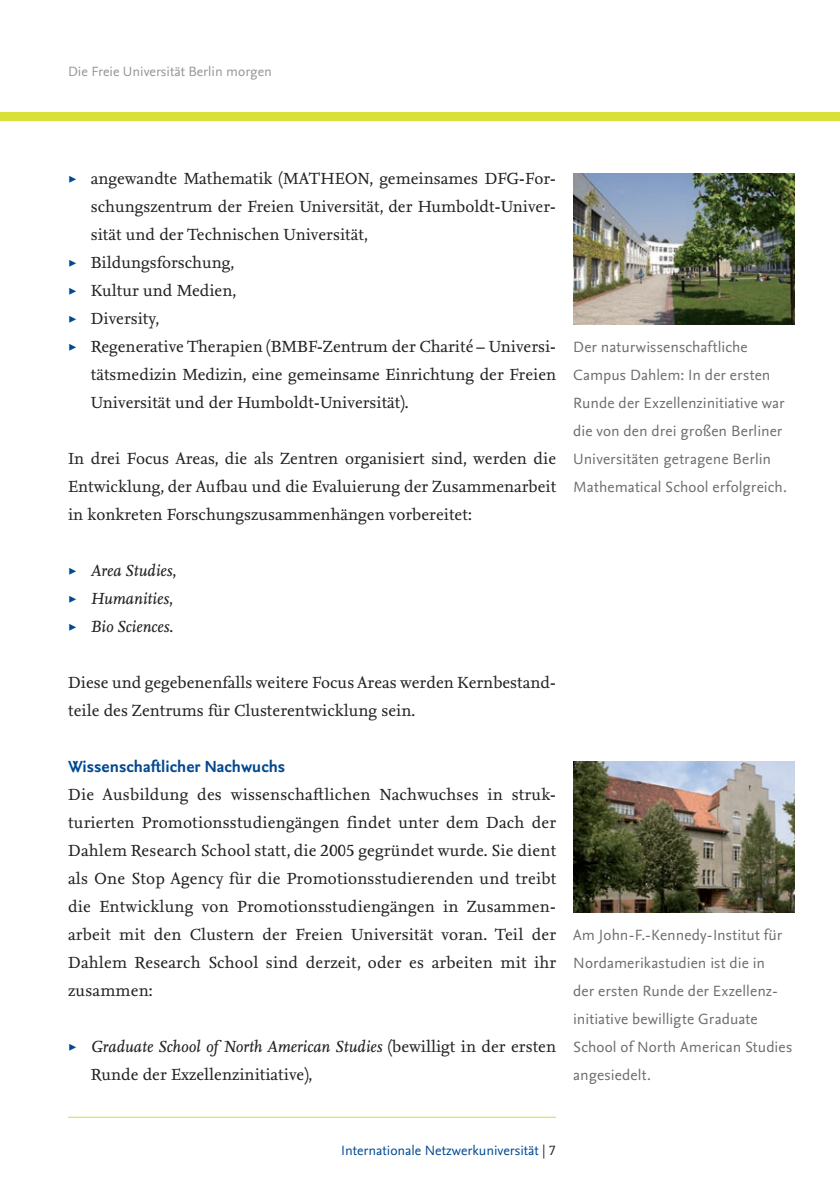
<style>
.page{position:relative;width:840px;height:1191px;background:#fff}
.page>*{position:absolute;margin:0;border:0;box-sizing:border-box;transform-origin:0 0}
.t1{font:16.8px/28px "Nexus Serif TF";color:#231f20;text-align:justify}
.t2{font:italic 16.8px "Nexus Serif TF";color:#231f20}
.t3{font:700 16.8px "Nexus Sans OT";color:#014890}
.t4{font:15.6px/28px "Nexus Sans OT";letter-spacing:.005em;color:#6c6d70}
.t5{font:14px "Nexus Sans OT";color:#014890}
.t6{font:14px "Nexus Sans OT";color:#939598}
.s1{color:#014890}
.s2{font-style:normal}
.s3{font-style:italic}
.s4{color:#231f20}
</style>
<div class="page">
<img style="left:573px;top:761px;width:221px;height:151px">
<img style="left:573px;top:173px;width:221px;height:151px">
<hr style="left:68px;top:1116px;width:488px;height:1px;background:#d8e039">
<div style="left:0;top:112px;width:839px;height:9px;background:#d8e039"></div>
<p class="t6" style="left:68px;top:63px;width:205px">Die Freie Universität Berlin morgen</p>
<p class="t1" style="left:91px;top:164px;width:466px;text-indent:-23px"><span class="s1">✓</span> angewandte Mathematik (MATHEON, gemeinsames DFG-For&shy;schungszentrum der Freien Universität, der Humboldt-Univer&shy;sität und der Technischen Universität,</p>
<p class="t1" style="left:68px;top:248px;width:168px"><span class="s1">✓</span> Bildungsforschung,</p>
<p class="t1" style="left:68px;top:276px;width:169px"><span class="s1">✓</span> Kultur und Medien,</p>
<p class="t1" style="left:68px;top:304px;width:93px"><span class="s1">✓</span> Diversity,</p>
<p class="t1" style="left:91px;top:332px;width:466px;text-indent:-23px"><span class="s1">✓</span> Regenerative Therapien (BMBF-Zentrum der Charité – Universi&shy;tätsmedizin Medizin, eine gemeinsame Einrichtung der Freien Universität und der Humboldt-Universität).</p>
<p class="t1" style="left:68px;top:444px;width:489px">In drei Focus Areas, die als Zentren organisiert sind, werden die Entwicklung, der Aufbau und die Evaluierung der Zusammenarbeit in konkreten Forschungszusammenhängen vorbereitet:</p>
<p class="t2" style="left:68px;top:560px;width:110px"><span class="s1">✓</span> Area Studies<span class="s2">,</span></p>
<p class="t2" style="left:68px;top:588px;width:106px"><span class="s1">✓</span> Humanities<span class="s2">,</span></p>
<p class="t2" style="left:68px;top:616px;width:107px"><span class="s1">✓</span> Bio Sciences<span class="s2">.</span></p>
<p class="t4" style="left:573px;top:333px;width:215px">Der naturwissenschaftliche<br>Campus Dahlem: In der ersten<br>Runde der Exzellenzinitiative war die von den drei großen Berliner<br>Universitäten getragene Berlin<br>Mathematical School erfolgreich.</p>
<p class="t1" style="left:68px;top:668px;width:489px">Diese und gegebenenfalls weitere Focus Areas werden Kernbestand&shy;teile des Zentrums für Clusterentwicklung sein.</p>
<p class="t3" style="left:68px;top:756px;width:219px">Wissenschaftlicher Nachwuchs</p>
<p class="t1" style="left:68px;top:780px;width:489px">Die Ausbildung des wissenschaftlichen Nachwuchses in struk&shy;turierten Promotionsstudiengängen findet unter dem Dach der Dahlem Research School statt, die 2005 gegründet wurde. Sie dient als One Stop Agency für die Promotionsstudierenden und treibt die Entwicklung von Promotionsstudiengängen in Zusammen&shy;arbeit mit den Clustern der Freien Universität voran. Teil der Dahlem Research School sind derzeit, oder es arbeiten mit ihr zusammen:</p>
<p class="t1" style="left:91px;top:1032px;width:466px;text-indent:-23px"><span class="s1">✓</span> <span class="s3">Graduate School of North American Studies</span> (bewilligt in der ersten<br>Runde der Exzellenzinitiative),</p>
<p class="t4" style="left:573px;top:921px;width:220px">Am John-F.-Kennedy-Institut für<br>Nordamerikastudien ist die in<br>der ersten Runde der Exzellenz&shy;initiative bewilligte Graduate<br>School of North American Studies angesiedelt.</p>
<p class="t5" style="left:341px;top:1141px;width:216px">Internationale Netzwerkuniversität <span class="s4">| 7</span></p>
</div>
